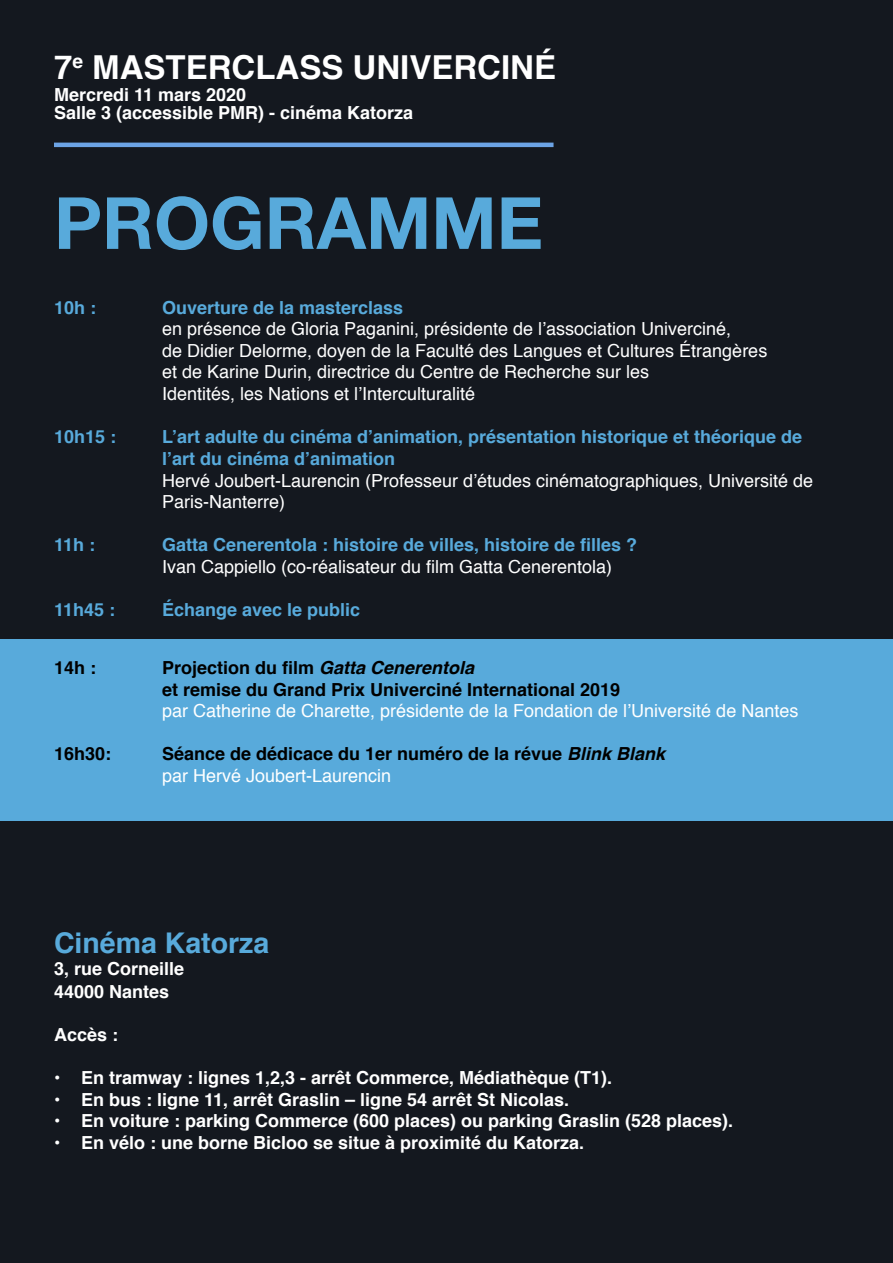
<style>
.page{position:relative;width:893px;height:1263px;background:#14181f}
.page>*{position:absolute;margin:0;border:0;box-sizing:border-box;transform-origin:0 0}
.t1{font:700 72px "Helvetica Neue";color:#58aadb}
.t2{font:700 33px "Helvetica";color:#fff}
.t3{font:700 28.5px "Helvetica";color:#58aadb}
.t4{font:18px/21.6px "Helvetica";color:#fff}
.t5{font:700 18px/18px "Helvetica";color:#fff}
.t6{font:700 18px/21.6px "Helvetica";color:#58aadb}
.t7{font:700 18px/21.6px "Helvetica";color:#000}
.s1{font-style:italic}
.s2{font-weight:400;color:#fff}
</style>
<div class="page">
<hr style="left:54px;top:143px;width:500px;height:4px;background:#6ca3e5">
<div style="left:0;top:639px;width:893px;height:182px;background:#58aadb"></div>
<h2 class="t2" style="left:54px;top:41px;width:504px">7<sup>e</sup> MASTERCLASS UNIVERCINÉ</h2>
<p class="t5" style="left:54px;top:86px;width:361px">Mercredi 11 mars 2020<br>Salle 3 (accessible PMR) - cinéma Katorza</p>
<h1 class="t1" style="left:54px;top:167px;width:491px">PROGRAMME</h1>
<p class="t6" style="left:54px;top:297px;width:44px">10h :</p>
<p class="t6" style="left:162px;top:297px;width:243px">Ouverture de la masterclass</p>
<p class="t4" style="left:162px;top:319px;width:607px">en présence de Gloria Paganini, présidente de l’association Univerciné,<br>de Didier Delorme, doyen de la Faculté des Langues et Cultures Étrangères et de Karine Durin, directrice du Centre de Recherche sur les<br>Identités, les Nations et l’Interculturalité</p>
<p class="t6" style="left:54px;top:426px;width:64px">10h15 :</p>
<p class="t6" style="left:162px;top:426px;width:642px">L’art adulte du cinéma d’animation, présentation historique et théorique de l’art du cinéma d’animation</p>
<p class="t4" style="left:162px;top:470px;width:653px">Hervé Joubert-Laurencin (Professeur d’études cinématographiques, Université de<br>Paris-Nanterre)</p>
<p class="t6" style="left:54px;top:534px;width:43px">11h :</p>
<p class="t6" style="left:162px;top:534px;width:477px">Gatta Cenerentola : histoire de villes, histoire de filles ?</p>
<p class="t4" style="left:162px;top:556px;width:452px">Ivan Cappiello (co-réalisateur du film Gatta Cenerentola)</p>
<p class="t6" style="left:54px;top:599px;width:63px">11h45 :</p>
<p class="t6" style="left:162px;top:599px;width:200px">Échange avec le public</p>
<p class="t7" style="left:54px;top:657px;width:44px">14h :</p>
<p class="t7" style="left:162px;top:657px;width:460px">Projection du film <span class="s1">Gatta Cenerentola<br></span>et remise du Grand Prix Univerciné International 2019</p>
<p class="t4" style="left:162px;top:701px;width:638px">par Catherine de Charette, présidente de la Fondation de l’Université de Nantes</p>
<p class="t7" style="left:54px;top:743px;width:59px">16h30:</p>
<p class="t7" style="left:162px;top:743px;width:505px">Séance de dédicace du 1er numéro de la révue <span class="s1">Blink Blank </span><span class="s2">par Hervé Joubert-Laurencin</span></p>
<h3 class="t3" style="left:54px;top:920px;width:217px">Cinéma Katorza</h3>
<p class="t5" style="left:54px;top:958px;width:132px;line-height:22.5px">3, rue Corneille<br>44000 Nantes</p>
<p class="t5" style="left:54px;top:1026px;width:66px">Accès :</p>
<p class="t5" style="left:54px;top:1069px;width:560px">• En tramway : lignes 1,2,3 - arrêt Commerce, Médiathèque (T1).</p>
<p class="t5" style="left:54px;top:1091px;width:517px">• En bus : ligne 11, arrêt Graslin – ligne 54 arrêt St Nicolas.</p>
<p class="t5" style="left:54px;top:1112px;width:681px">• En voiture : parking Commerce (600 places) ou parking Graslin (528 places).</p>
<p class="t5" style="left:54px;top:1134px;width:532px">• En vélo : une borne Bicloo se situe à proximité du Katorza.</p>
</div>
